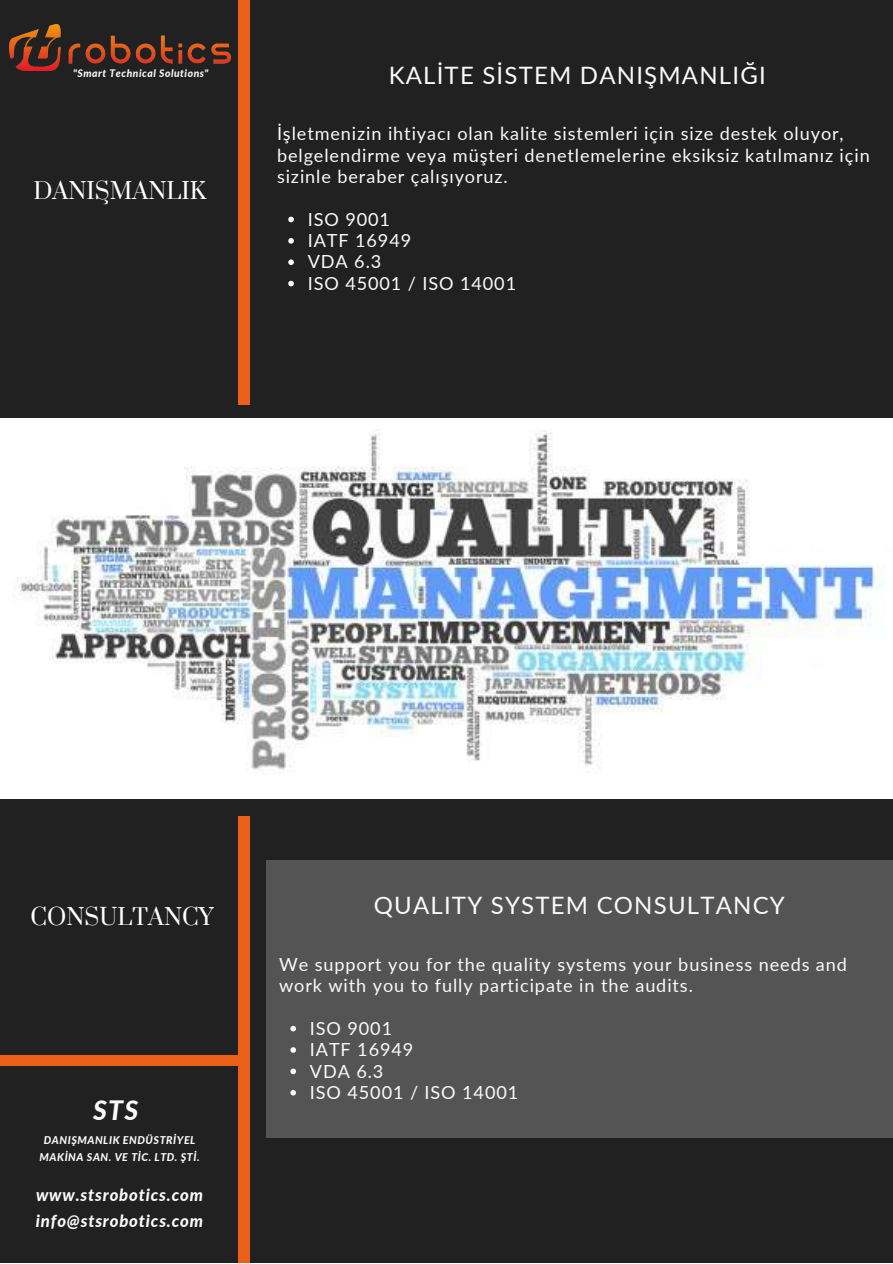
<style>
.page{position:relative;width:893px;height:1264px;background:#fff}
.page>*{position:absolute;margin:0;border:0;box-sizing:border-box;transform-origin:0 0}
.t1{font:italic 800 26.7px "Lato";color:#fafafa}
.t2{font:24px "Lato";letter-spacing:.05em;color:#fafafa}
.t3{font:22.35px "Prata";color:#fff}
.t4{font:18.15px/21.3px "Lato";letter-spacing:.05em;color:#fafafa}
.t5{font:italic 800 16.65px/25.8px "Lato";letter-spacing:.05em;color:#fafafa}
.t6{font:italic 800 10.65px/17px "Lato";letter-spacing:.05em;color:#fafafa;text-align:center}
.t7{font:italic 800 10.35px "Lato";letter-spacing:.05em;color:#fafafa}
</style>
<div class="page">
<div style="left:0;top:0;width:892px;height:1262px;background:#202120"></div>
<img style="left:10px;top:24px;width:220px;height:46px">
<div style="left:238px;top:0;width:12px;height:1262px;background:#eb5f19"></div>
<div style="left:0;top:1054px;width:244px;height:11px;background:#eb5f19"></div>
<div style="left:0;top:405px;width:892px;height:410px;background:#202120"></div>
<div style="left:266px;top:859px;width:626px;height:278px;background:#545454"></div>
<img style="left:0;top:418px;width:892px;height:380px">
<svg style="left:288px;top:217px;width:6px;height:5px"></svg>
<svg style="left:288px;top:238px;width:6px;height:6px"></svg>
<svg style="left:288px;top:259px;width:6px;height:6px"></svg>
<svg style="left:288px;top:281px;width:6px;height:5px"></svg>
<svg style="left:290px;top:1025px;width:6px;height:6px"></svg>
<svg style="left:290px;top:1047px;width:6px;height:5px"></svg>
<svg style="left:290px;top:1068px;width:6px;height:6px"></svg>
<svg style="left:290px;top:1090px;width:6px;height:5px"></svg>
<p class="t7" style="left:73px;top:67px;width:137px">"Smart Technical Solutions"</p>
<p class="t3" style="left:33px;top:177px;width:174px">DANIŞMANLIK</p>
<h2 class="t2" style="left:388px;top:60px;width:378px">KALİTE SİSTEM DANIŞMANLIĞI</h2>
<p class="t4" style="left:277px;top:122px;width:594px">İşletmenizin ihtiyacı olan kalite sistemleri için size destek oluyor, belgelendirme veya müşteri denetlemelerine eksiksiz katılmanız için sizinle beraber çalışıyoruz.</p>
<p class="t4" style="left:308px;top:208px;width:210px">ISO 9001<br>IATF 16949<br>VDA 6.3<br>ISO 45001 / ISO 14001</p>
<p class="t3" style="left:31px;top:902px;width:184px">CONSULTANCY</p>
<h1 class="t1" style="left:93px;top:1093px;width:47px">STS</h1>
<p class="t6" style="left:40px;top:1131px;width:162px">DANIŞMANLIK ENDÜSTRİYEL<br>MAKİNA SAN. VE TİC. LTD. ŞTİ.</p>
<p class="t5" style="left:36px;top:1181px;width:169px">www.stsrobotics.com info@stsrobotics.com</p>
<h2 class="t2" style="left:374px;top:889px;width:412px">QUALITY SYSTEM CONSULTANCY</h2>
<p class="t4" style="left:279px;top:953px;width:569px">We support you for the quality systems your business needs and work with you to fully participate in the audits.</p>
<p class="t4" style="left:310px;top:1017px;width:210px">ISO 9001<br>IATF 16949<br>VDA 6.3<br>ISO 45001 / ISO 14001</p>
</div>
